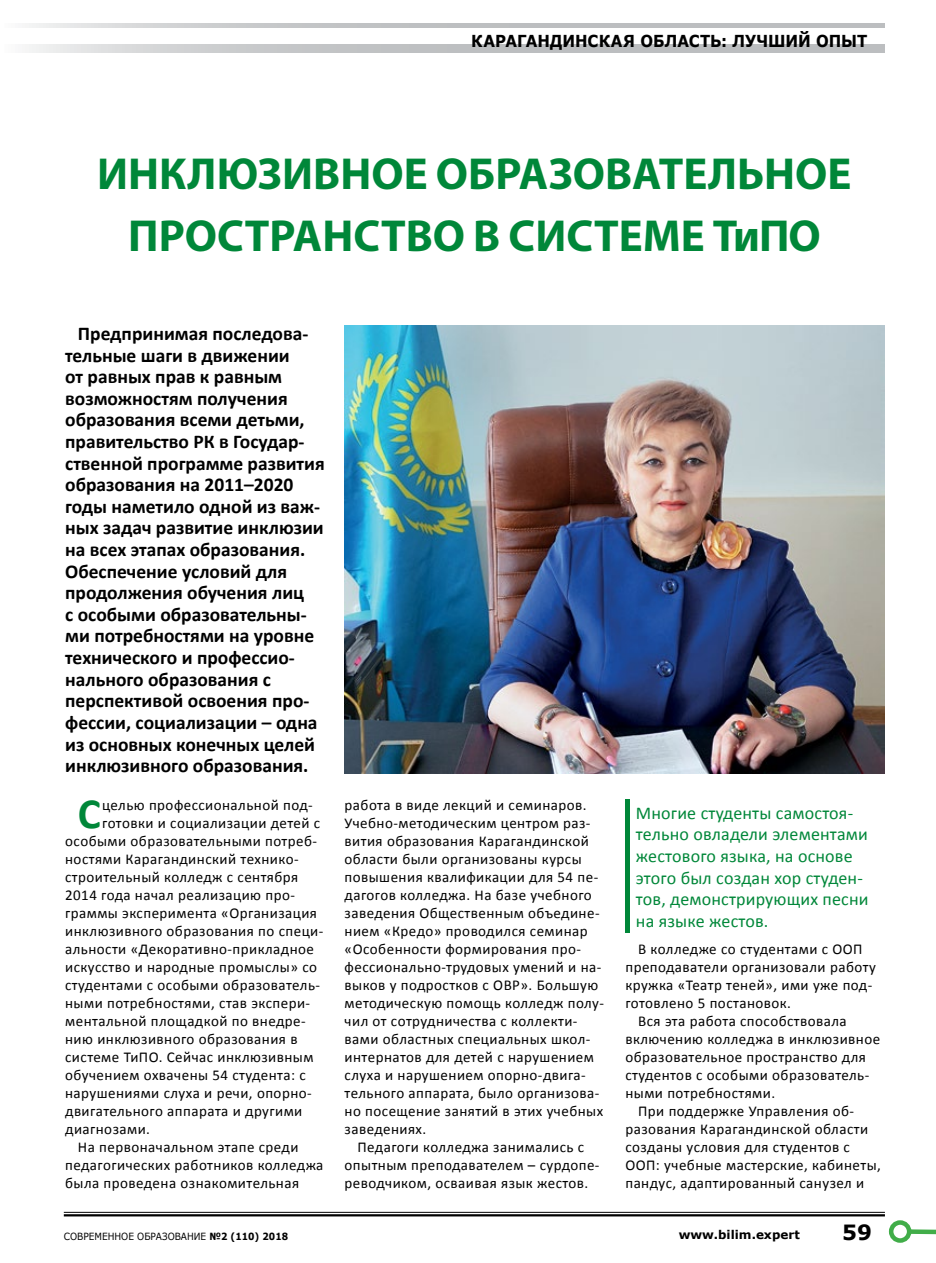
<style>
.page{position:relative;width:936px;height:1263px;background:#fff}
.page>*{position:absolute;margin:0;border:0;box-sizing:border-box;transform-origin:0 0}
.t1{font:700 45px/61.5px "Myriad Pro";color:#008739;text-align:center}
.t2{font:700 43.35px "Calibri";color:#008739}
.t3{font:700 21px "Verdana";color:#000}
.t4{font:700 19.5px/21.6px "Calibri";color:#000}
.t5{font:18px/21.6px "Calibri";letter-spacing:.01em;color:#008739}
.t6{font:700 16.5px "Verdana";color:#000;scale:.91 1}
.t7{font:15px/18px "Calibri";letter-spacing:.03em;color:#000}
.t8{font:700 12px "Verdana";color:#000}
.t9{font:9.9px "Verdana";color:#000;scale:.91 1}
.s1{font-weight:700}
</style>
<div class="page">
<div style="left:625px;top:799px;width:5px;height:134px;background:#008739"></div>
<img style="left:344px;top:325px;width:540px;height:449px">
<hr style="left:64px;top:1212px;width:820px;height:1px;background:#000">
<hr style="left:64px;top:1214px;width:820px;height:2px;background:#000">
<div style="left:909px;top:1229px;width:26px;height:5px;background:#41ad49"></div>
<div style="left:888px;top:1220px;width:23px;height:23px;border:4px solid #41ad49;border-radius:50%"></div>
<svg style="left:29px;top:44px;width:855px;height:8px;background:#c5c6c8"></svg>
<svg style="left:29px;top:23px;width:855px;height:5px;background:#c5c6c8"></svg>
<p class="t6" style="left:471px;top:29px;width:437px">КАРАГАНДИНСКАЯ ОБЛАСТЬ: ЛУЧШИЙ ОПЫТ</p>
<h1 class="t1" style="left:97px;top:142px;width:755px">ИНКЛЮЗИВНОЕ ОБРАЗОВАТЕЛЬНОЕ<br>ПРОСТРАНСТВО В СИСТЕМЕ ТиПО</h1>
<p class="t4" style="left:65px;top:323px;width:261px;text-indent:13px">Предпринимая последова&shy;тельные шаги в движении<br>от равных прав к равным возможностям получения образования всеми детьми, правительство РК в Государ&shy;ственной программе развития образования на 2011–2020 годы наметило одной из важ&shy;ных задач развитие инклюзии на всех этапах образования.<br>Обеспечение условий для продолжения обучения лиц<br>с особыми образовательны&shy;ми потребностями на уровне технического и профессио&shy;нального образования с перспективой освоения про&shy;фессии, социализации – одна из основных конечных целей инклюзивного образования.</p>
<h2 class="t2" style="left:78px;top:786px;width:24px">С</h2>
<p class="t7" style="left:102px;top:796px;width:212px">целью профессиональной под-</p>
<p class="t7" style="left:102px;top:814px;width:219px">готовки и социализации детей с</p>
<p class="t7" style="left:65px;top:832px;width:253px">особыми образовательными потреб-</p>
<p class="t7" style="left:65px;top:850px;width:235px">ностями Карагандинский технико-</p>
<p class="t7" style="left:65px;top:868px;width:235px">строительный колледж с сентября</p>
<p class="t7" style="left:65px;top:886px;width:231px">2014 года начал реализацию про-</p>
<p class="t7" style="left:65px;top:904px;width:253px">граммы эксперимента «Организация</p>
<p class="t7" style="left:65px;top:922px;width:260px">инклюзивного образования по специ-</p>
<p class="t7" style="left:65px;top:940px;width:250px">альности «Декоративно-прикладное</p>
<p class="t7" style="left:65px;top:958px;width:253px">искусство и народные промыслы» со</p>
<p class="t7" style="left:65px;top:976px;width:256px">студентами с особыми образователь-</p>
<p class="t7" style="left:65px;top:994px;width:246px">ными потребностями, став экспери-</p>
<p class="t7" style="left:65px;top:1012px;width:242px">ментальной площадкой по внедре-</p>
<p class="t7" style="left:65px;top:1030px;width:234px">нию инклюзивного образования в</p>
<p class="t7" style="left:65px;top:1048px;width:250px">системе ТиПО. Сейчас инклюзивным</p>
<p class="t7" style="left:65px;top:1066px;width:242px">обучением охвачены 54 студента: с</p>
<p class="t7" style="left:65px;top:1084px;width:248px">нарушениями слуха и речи, опорно-</p>
<p class="t7" style="left:65px;top:1102px;width:239px">двигательного аппарата и другими</p>
<p class="t7" style="left:65px;top:1120px;width:86px">диагнозами.</p>
<p class="t7" style="left:78px;top:1138px;width:222px">На первоначальном этапе среди</p>
<p class="t7" style="left:65px;top:1156px;width:260px">педагогических работников колледжа</p>
<p class="t7" style="left:65px;top:1174px;width:235px">была проведена ознакомительная</p>
<p class="t7" style="left:344px;top:796px;width:261px">работа в виде лекций и семинаров.<br>Учебно-методическим центром раз&shy;вития образования Карагандинской области были организованы курсы повышения квалификации для 54 пе&shy;дагогов колледжа. На базе учебного заведения Общественным объедине&shy;нием «Кредо» проводился семинар «Особенности формирования про&shy;фессионально-трудовых умений и на&shy;выков у подростков с ОВР». Большую методическую помощь колледж полу&shy;чил от сотрудничества с коллекти&shy;вами областных специальных школ&shy;интернатов для детей с нарушением слуха и нарушением опорно-двига&shy;тельного аппарата, было организова&shy;но посещение занятий в этих учебных заведениях.</p>
<p class="t7" style="left:344px;top:1138px;width:256px;text-indent:13px">Педагоги колледжа занимались с опытным преподавателем – сурдопе&shy;реводчиком, осваивая язык жестов.</p>
<p class="t5" style="left:636px;top:802px;width:234px">Многие студенты самостоя&shy;тельно овладели элементами жестового языка, на основе этого был создан хор студен&shy;тов, демонстрирующих песни на языке жестов.</p>
<p class="t7" style="left:638px;top:940px;width:226px">В колледже со студентами с ООП</p>
<p class="t7" style="left:625px;top:958px;width:252px">преподаватели организовали работу</p>
<p class="t7" style="left:625px;top:976px;width:248px">кружка «Театр теней», ими уже под-</p>
<p class="t7" style="left:625px;top:994px;width:167px">готовлено 5 постановок.</p>
<p class="t7" style="left:638px;top:1012px;width:210px">Вся эта работа способствовала</p>
<p class="t7" style="left:625px;top:1030px;width:256px">включению колледжа в инклюзивное</p>
<p class="t7" style="left:625px;top:1048px;width:242px">образовательное пространство для</p>
<p class="t7" style="left:625px;top:1066px;width:245px">студентов с особыми образователь-</p>
<p class="t7" style="left:625px;top:1084px;width:151px">ными потребностями.</p>
<p class="t7" style="left:638px;top:1102px;width:217px">При поддержке Управления об-</p>
<p class="t7" style="left:625px;top:1120px;width:244px">разования Карагандинской области</p>
<p class="t7" style="left:625px;top:1138px;width:226px">созданы условия для студентов с</p>
<p class="t7" style="left:625px;top:1156px;width:257px">ООП: учебные мастерские, кабинеты,</p>
<p class="t7" style="left:625px;top:1174px;width:240px">пандус, адаптированный санузел и</p>
<p class="t9" style="left:64px;top:1229px;width:248px">СОВРЕМЕННОЕ ОБРАЗОВАНИЕ <span class="s1">№2 (110) 2018</span></p>
<p class="t8" style="left:678px;top:1226px;width:123px">www.bilim.expert</p>
<h3 class="t3" style="left:842px;top:1217px;width:31px">59</h3>
</div>
